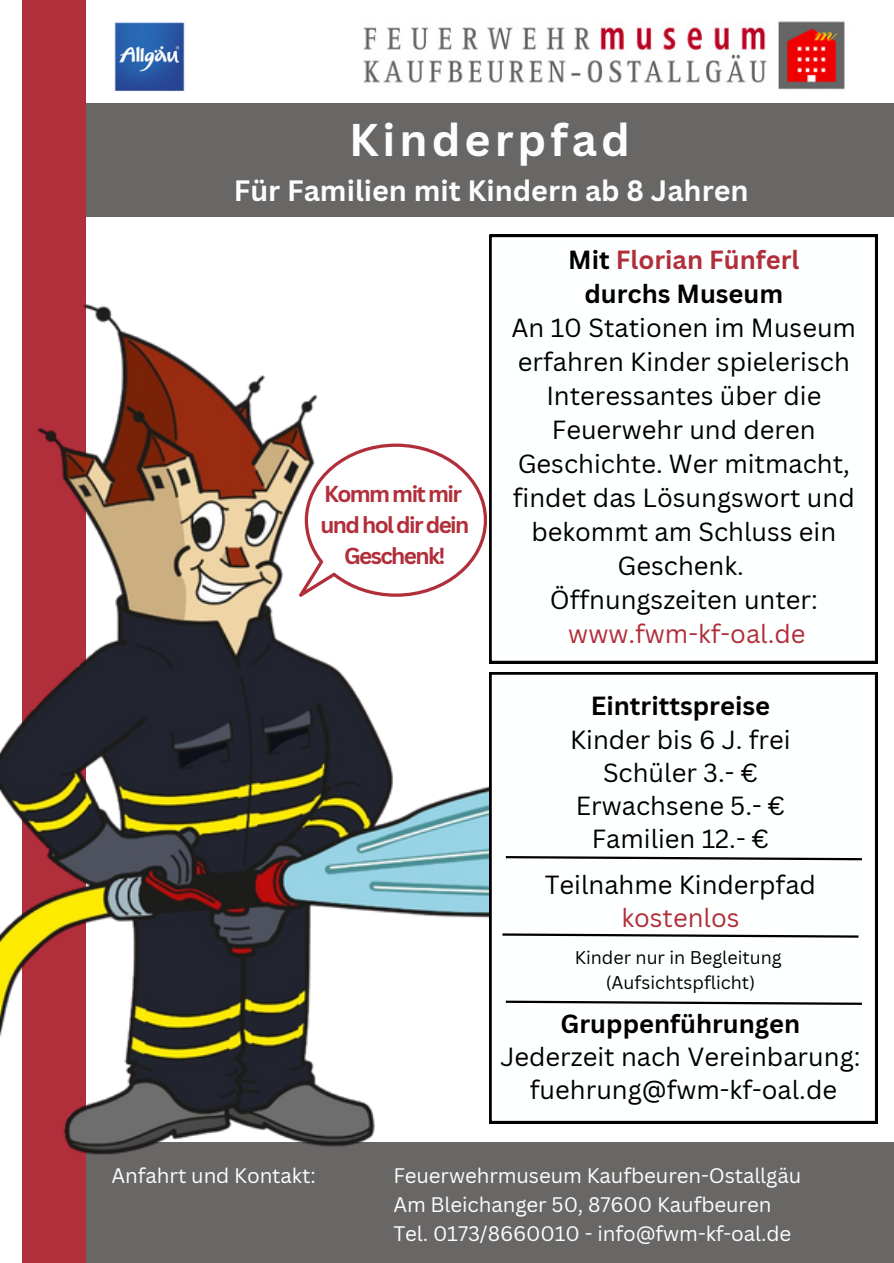
<style>
.page{position:relative;width:894px;height:1263px;background:#fff}
.page>*{position:absolute;margin:0;border:0;box-sizing:border-box;transform-origin:0 0}
.t1{font:700 44.7px "Canva Sans";letter-spacing:.09em;color:#fdfdfd}
.t2{font:700 28.8px "Canva Sans";color:#fdfdfd}
.t3{font:25.5px/33.9px "Canva Sans";color:#000;text-align:center}
.t4{font:700 25.5px/33.9px "Canva Sans";color:#000;text-align:center}
.t5{font:25.5px "Canva Sans";color:#b12f3b}
.t6{font:700 22.5px/30.9px "Canva Sans";letter-spacing:-.07em;color:#b12f3b;text-align:center}
.t7{font:20.4px/28.8px "Canva Sans";letter-spacing:-.005em;color:#fdfdfd}
.t8{font:18px/24.9px "Canva Sans";color:#000;text-align:center}
.s1{color:#b12f3b}
</style>
<div class="page">
<div style="left:75px;top:1141px;width:818px;height:121px;background:#696766"></div>
<div style="left:75px;top:103px;width:818px;height:114px;background:#696766"></div>
<div style="left:23px;top:0;width:63px;height:1262px;background:#b12f3b"></div>
<img style="left:114px;top:22px;width:71px;height:70px">
<img style="left:363px;top:21px;width:482px;height:69px">
<img style="left:0;top:285px;width:489px;height:923px">
<svg style="left:299px;top:443px;width:187px;height:153px"></svg>
<svg style="left:489px;top:672px;width:387px;height:450px"></svg>
<svg style="left:489px;top:235px;width:387px;height:428px"></svg>
<svg style="left:503px;top:854px;width:360px;height:7px"></svg>
<svg style="left:500px;top:932px;width:360px;height:6px"></svg>
<svg style="left:503px;top:999px;width:360px;height:6px"></svg>
<h1 class="t1" style="left:349px;top:108px;width:282px">Kinderpfad</h1>
<p class="t2" style="left:234px;top:170px;width:516px">Für Familien mit Kindern ab 8 Jahren</p>
<p class="t6" style="left:320px;top:477px;width:150px">Komm mit mir und hol dir dein<br>Geschenk!</p>
<p class="t4" style="left:568px;top:242px;width:233px">Mit <span class="s1">Florian Fünferl </span>durchs Museum</p>
<p class="t3" style="left:511px;top:310px;width:346px">An 10 Stationen im Museum erfahren Kinder spielerisch<br>Interessantes über die<br>Feuerwehr und deren<br>Geschichte. Wer mitmacht, findet das Lösungswort und bekommt am Schluss ein<br>Geschenk.<br>Öffnungszeiten unter:</p>
<p class="t5" style="left:568px;top:616px;width:239px">www.fwm-kf-oal.de</p>
<p class="t4" style="left:590px;top:688px;width:181px">Eintrittspreise</p>
<p class="t3" style="left:570px;top:722px;width:222px;line-height:33px">Kinder bis 6 J. frei<br>Schüler 3.- €<br>Erwachsene 5.- €<br>Familien 12.- €</p>
<p class="t3" style="left:544px;top:866px;width:273px">Teilnahme Kinderpfad</p>
<p class="t5" style="left:621px;top:899px;width:120px">kostenlos</p>
<p class="t8" style="left:574px;top:944px;width:208px">Kinder nur in Begleitung (Aufsichtspflicht)</p>
<p class="t4" style="left:560px;top:1006px;width:241px">Gruppenführungen</p>
<p class="t3" style="left:500px;top:1039px;width:361px;line-height:33px">Jederzeit nach Vereinbarung: fuehrung@fwm-kf-oal.de</p>
<p class="t7" style="left:112px;top:1160px;width:206px">Anfahrt und Kontakt:</p>
<p class="t7" style="left:393px;top:1160px;width:409px">Feuerwehrmuseum Kaufbeuren-Ostallgäu<br>Am Bleichanger 50, 87600 Kaufbeuren<br>Tel. 0173/8660010 - info@fwm-kf-oal.de</p>
</div>
